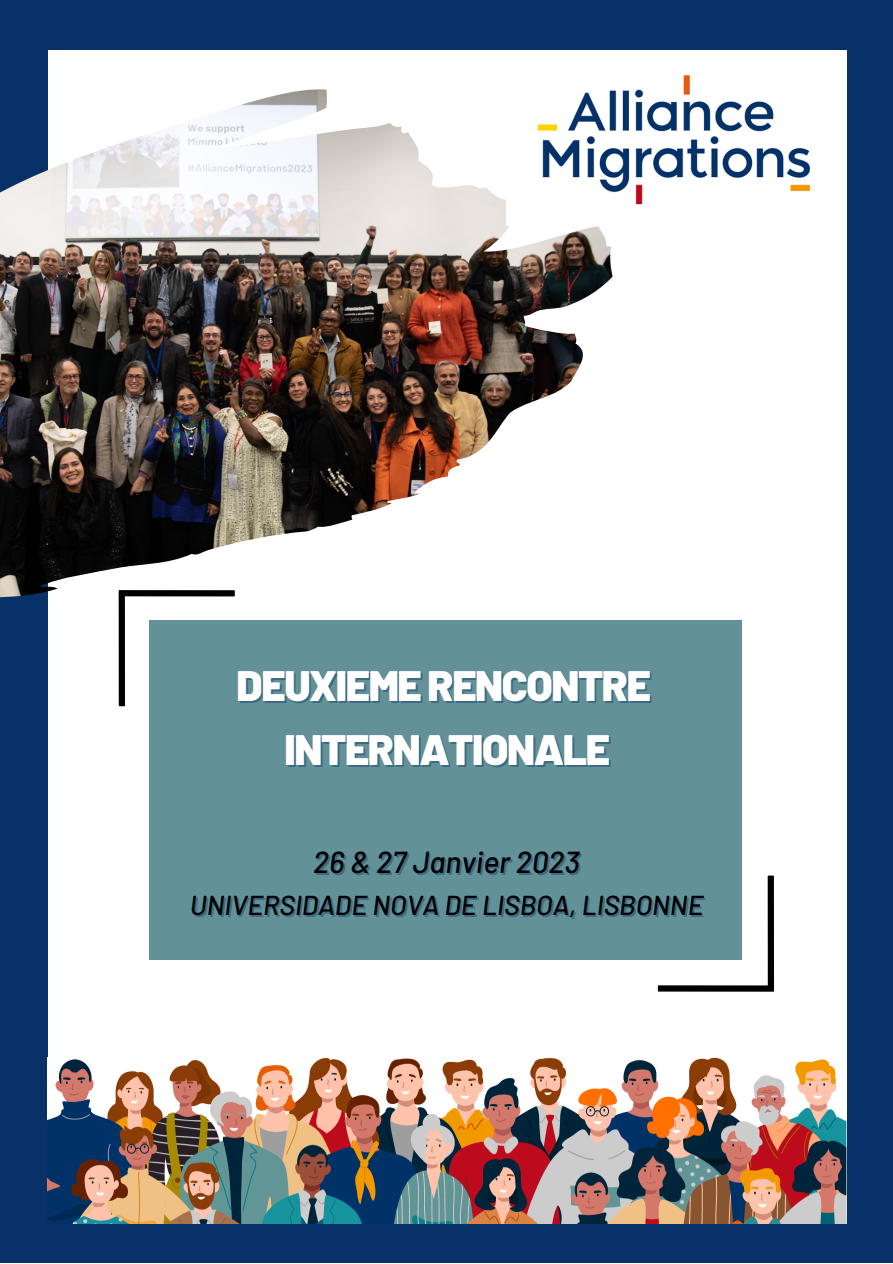
<style>
.page{position:relative;width:893px;height:1264px;background:#fff}
.page>*{position:absolute;margin:0;border:0;box-sizing:border-box;transform-origin:0 0}
.t1{font:900 42.45px/63.2px "Barlow";letter-spacing:-.03em;color:#fff;text-align:center}
.t2{font:italic 500 30.3px "Barlow";color:#000}
.t3{font:italic 500 27.3px "Barlow";color:#000}
</style>
<div class="page">
<div style="left:0;top:0;width:892px;height:1262px;background:#073168"></div>
<div style="left:48px;top:50px;width:798px;height:1172px;background:#fff"></div>
<img style="left:48px;top:1057px;width:798px;height:165px">
<img style="left:0;top:89px;width:612px;height:509px">
<div style="left:149px;top:620px;width:592px;height:340px;background:#629298"></div>
<svg style="left:61px;top:532px;width:177px;height:175px"></svg>
<svg style="left:657px;top:872px;width:117px;height:120px"></svg>
<img style="left:507px;top:75px;width:304px;height:151px">
<h1 class="t1" style="left:236px;top:653px;width:416px">DEUXIEME RENCONTRE<br>INTERNATIONALE</h1>
<p class="t2" style="left:313px;top:842px;width:268px">26 &amp; 27 Janvier 2023</p>
<p class="t3" style="left:190px;top:888px;width:515px">UNIVERSIDADE NOVA DE LISBOA, LISBONNE</p>
</div>
